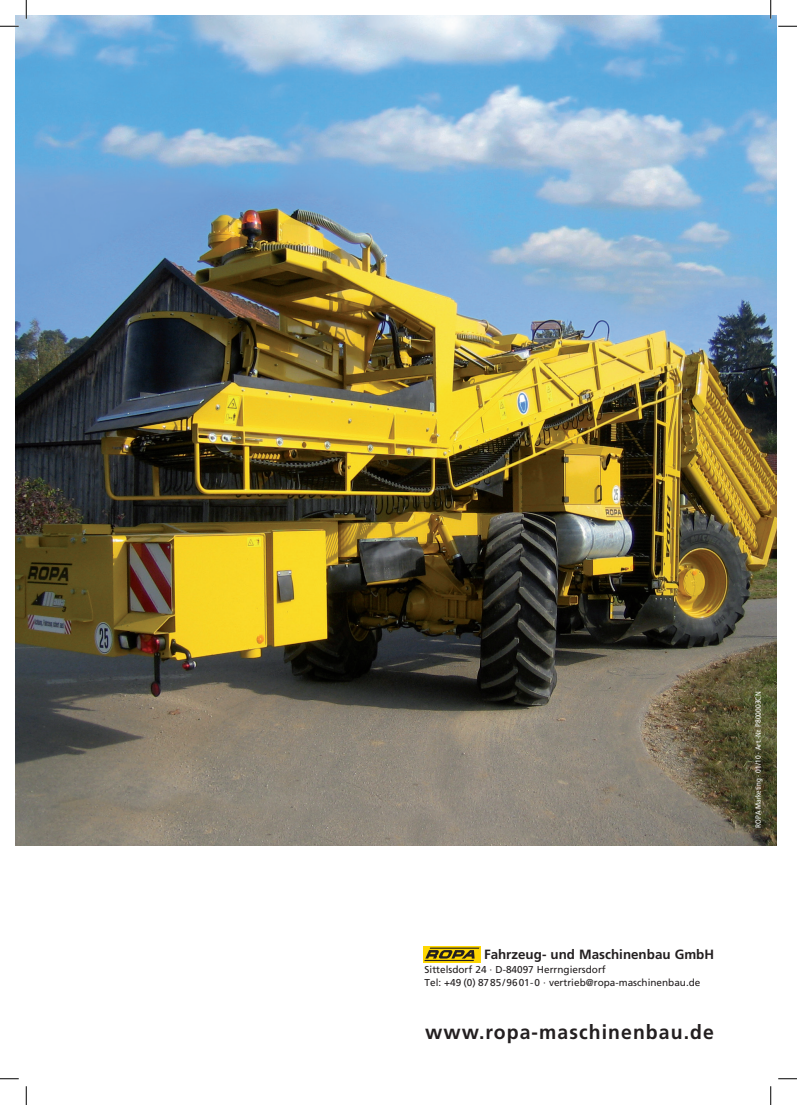
<style>
.page{position:relative;width:797px;height:1105px;background:#fff}
.page>*{position:absolute;margin:0;border:0;box-sizing:border-box;transform-origin:0 0}
.t1{font:700 20px "Frutiger LT Std";letter-spacing:.055em;color:#231f20}
.t2{font:700 13.38px "Frutiger LT Std";color:#231f20}
.t3{font:10px/13.1px "Frutiger LT Std";color:#231f20}
.t4{font:condensed 7.5px "Frutiger LT Std";color:#fff;scale:1.04 1}
</style>
<div class="page">
<img style="left:16px;top:16px;width:760px;height:830px">
<div style="left:423px;top:946px;width:58px;height:16px;background:#fed702"></div>
<svg style="left:424px;top:947px;width:55px;height:14px"></svg>
<svg style="left:0;top:25px;width:19px;height:2px"></svg>
<svg style="left:778px;top:25px;width:19px;height:2px"></svg>
<svg style="left:0;top:1078px;width:19px;height:1px"></svg>
<svg style="left:778px;top:1078px;width:19px;height:1px"></svg>
<svg style="left:25px;top:0;width:2px;height:19px"></svg>
<svg style="left:25px;top:1086px;width:2px;height:19px"></svg>
<svg style="left:770px;top:0;width:1px;height:19px"></svg>
<svg style="left:770px;top:1086px;width:1px;height:19px"></svg>
<p class="t4" style="left:753px;top:828px;width:132px;rotate:-90deg">ROPA Marketing · 01/10 · Art.-Nr. P800003CN</p>
<h2 class="t2" style="left:484px;top:947px;width:231px">Fahrzeug- und Maschinenbau GmbH</h2>
<p class="t3" style="left:424px;top:963px;width:277px">Sittelsdorf 24 · D-84097 Herrngiersdorf<br>Tel: +49 (0) 8785/9601-0 · vertrieb@ropa-maschinenbau.de</p>
<h1 class="t1" style="left:425px;top:1021px;width:290px">www.ropa-maschinenbau.de</h1>
</div>
